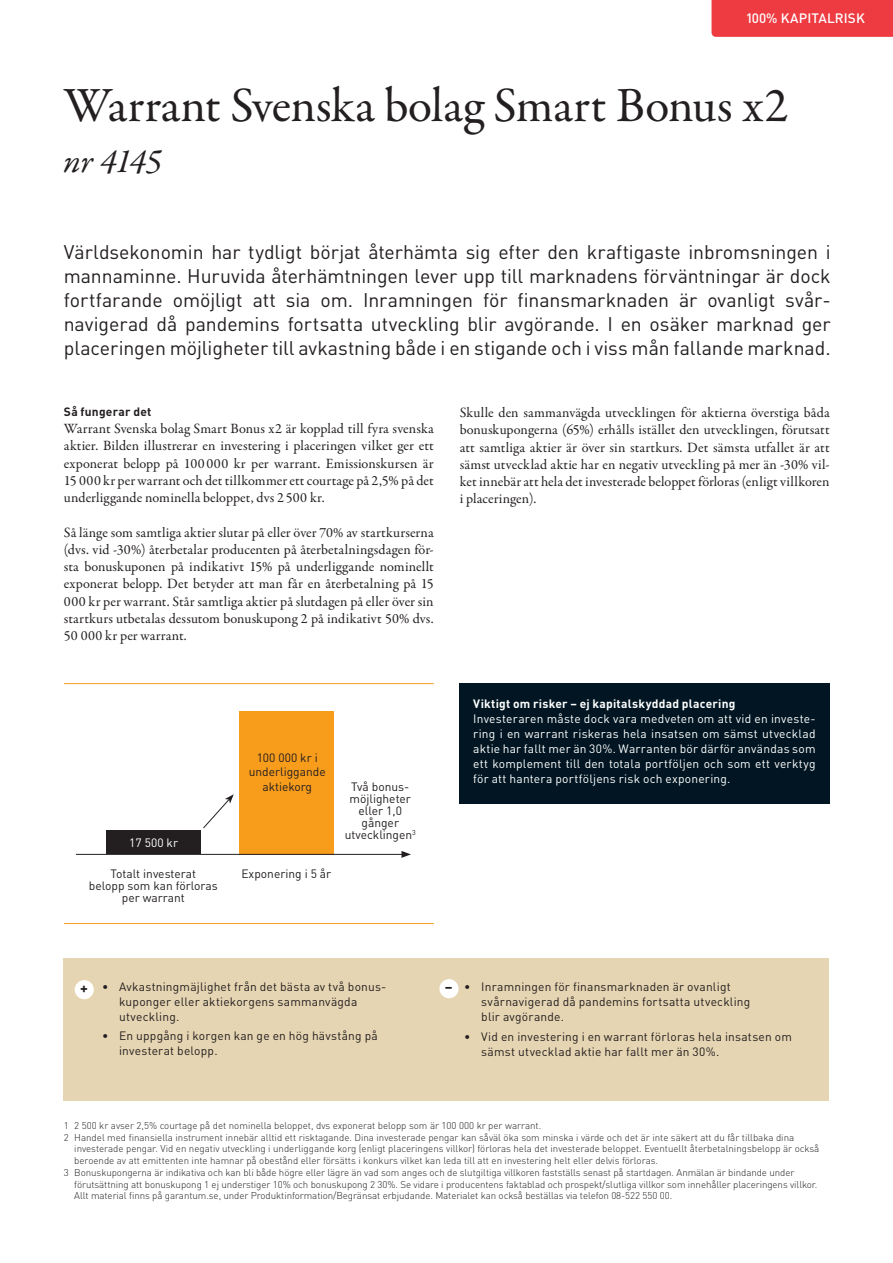
<style>
.page{position:relative;width:893px;height:1263px;background:#fff}
.page>*{position:absolute;margin:0;border:0;box-sizing:border-box;transform-origin:0 0}
.t1{font:49.5px "Garamond Premr Pro";letter-spacing:-.005em;color:#231f20}
.t2{font:italic 34.5px "Garamond Premr Pro";letter-spacing:-.035em;color:#231f20}
.t3{font:19.5px/24px "DINOT";letter-spacing:-.005em;color:#231f20;text-align:justify}
.Brödtext{font:700 14.55px "DINOT";color:#231f20}
.Brödtext-2{font:14.25px/17.2px "Garamond Premr Pro";letter-spacing:.005em;color:#231f20;text-align:justify}
.t4{font:500 13.5px "DINOT";letter-spacing:.01em;color:#fff}
.Brödtext-3{font:12px/15px "DINOT";letter-spacing:.015em;color:#231f20}
.t5{font:12px/15px "DINOT";letter-spacing:.015em;color:#fff;text-align:justify}
.t6{font:700 12px "DINOT";letter-spacing:.02em;color:#fff}
.Brödtext-4{font:700 12px "DINOT";letter-spacing:.02em;color:#231f20}
.t7{font:300 9.75px/11.7px "DINOT";letter-spacing:-.005em;color:#231f20}
</style>
<div class="page">
<div style="left:711px;top:0;width:182px;height:37px;background:#ee3a41"></div>
<div style="left:107px;top:830px;width:94px;height:24px;background:#231f20"></div>
<div style="left:240px;top:711px;width:94px;height:143px;background:#f89c1c"></div>
<hr style="left:76px;top:854px;width:328px;height:1px;background:#231f20">
<svg style="left:401px;top:851px;width:10px;height:7px"></svg>
<svg style="left:203px;top:794px;width:31px;height:35px"></svg>
<hr style="left:64px;top:683px;width:370px;height:1px;background:#f89c1c">
<hr style="left:64px;top:923px;width:370px;height:1px;background:#f89c1c">
<div style="left:459px;top:683px;width:370px;height:121px;background:#011622"></div>
<div style="left:64px;top:958px;width:765px;height:143px;background:#e6d5b2"></div>
<div style="left:75px;top:980px;width:19px;height:19px;background:#fff;border-radius:50%"></div>
<div style="left:439px;top:979px;width:20px;height:19px;background:#fff;border-radius:50%"></div>
<p class="t4" style="left:746px;top:9px;width:121px">100% KAPITALRISK</p>
<p class="t1" style="left:63px;top:75px;width:727px">Warrant Svenska bolag Smart Bonus x2</p>
<p class="t2" style="left:63px;top:139px;width:100px">nr 4145</p>
<p class="t3" style="left:64px;top:239px;width:768px">Världsekonomin har tydligt börjat återhämta sig efter den kraftigaste inbromsningen i mannaminne. Huruvida återhämtningen lever upp till marknadens förväntningar är dock fortfarande omöjligt att sia om. Inramningen för finansmarknaden är ovanligt svår&shy;navigerad då pandemins fortsatta utveckling blir avgörande. I en osäker marknad ger placeringen möjligheter till avkastning både i en stigande och i viss mån fallande marknad.</p>
<p class="Brödtext-4" style="left:64px;top:404px;width:89px">Så fungerar det</p>
<p class="Brödtext-2" style="left:64px;top:420px;width:371px">Warrant Svenska bolag Smart Bonus x2 är kopplad till fyra svenska aktier. Bilden illustrerar en investering i placeringen vilket ger ett exponerat belopp på 100 000 kr per warrant. Emissionskursen är 15 000 kr per warrant och det tillkommer ett courtage på 2,5% på det underliggande nominella beloppet, dvs 2 500 kr.</p>
<p class="Brödtext-2" style="left:64px;top:524px;width:371px">Så länge som samtliga aktier slutar på eller över 70% av startkurserna (dvs. vid -30%) återbetalar producenten på återbetalningsdagen för&shy;sta bonuskuponen på indikativt 15% på underliggande nominellt exponerat belopp. Det betyder att man får en återbetalning på 15<br>000 kr per warrant. Står samtliga aktier på slutdagen på eller över sin startkurs utbetalas dessutom bonuskupong 2 på indikativt 50% dvs.<br>50 000 kr per warrant.</p>
<p class="t5" style="left:129px;top:835px;width:50px">17 500 kr</p>
<p class="Brödtext-3" style="left:111px;top:865px;width:87px">Totalt investerat</p>
<p class="Brödtext-3" style="left:89px;top:877px;width:130px">belopp som kan förloras</p>
<p class="Brödtext-3" style="left:122px;top:889px;width:64px">per warrant</p>
<p class="Brödtext-3" style="left:249px;top:750px;width:78px;line-height:14.4px;text-align:center">100 000 kr i underliggande</p>
<p class="Brödtext-3" style="left:262px;top:779px;width:51px">aktiekorg</p>
<p class="Brödtext-3" style="left:241px;top:866px;width:91px">Exponering i 5 år</p>
<p class="Brödtext-3" style="left:350px;top:780px;width:63px;line-height:12px;text-align:center">Två bonus&shy;möjligheter eller 1,0</p>
<p class="Brödtext-3" style="left:362px;top:814px;width:39px">gånger</p>
<p class="Brödtext-3" style="left:345px;top:826px;width:73px">utvecklingen<sup>3</sup></p>
<p class="Brödtext-2" style="left:460px;top:404px;width:371px">Skulle den sammanvägda utvecklingen för aktierna överstiga båda bonuskupongerna (65%) erhålls istället den utvecklingen, förutsatt att samtliga aktier är över sin startkurs. Det sämsta utfallet är att sämst utvecklad aktie har en negativ utveckling på mer än -30% vil&shy;ket innebär att hela det investerade beloppet förloras (enligt villkoren i placeringen).</p>
<p class="t6" style="left:473px;top:696px;width:264px">Viktigt om risker – ej kapitalskyddad placering</p>
<p class="t5" style="left:473px;top:711px;width:344px">Investeraren måste dock vara medveten om att vid en investe&shy;ring i en warrant riskeras hela insatsen om sämst utvecklad aktie har fallt mer än 30%. Warranten bör därför användas som ett komplement till den totala portföljen och som ett verktyg för att hantera portföljens risk och exponering.</p>
<p class="Brödtext-3" style="left:119px;top:979px;width:269px;text-indent:-17px">• Avkastningmäjlighet från det bästa av två bonus&shy;kuponger eller aktiekorgens sammanvägda utveckling.</p>
<p class="Brödtext-3" style="left:119px;top:1028px;width:260px;text-indent:-17px">• En uppgång i korgen kan ge en hög hävstång på investerat belopp.</p>
<p class="Brödtext" style="left:80px;top:978px;width:9px">+</p>
<p class="Brödtext" style="left:445px;top:977px;width:9px">–</p>
<p class="Brödtext-3" style="left:481px;top:979px;width:271px;text-indent:-17px">• Inramningen för finansmarknaden är ovanligt svårnavigerad då pandemins fortsatta utveckling blir avgörande.</p>
<p class="Brödtext-3" style="left:481px;top:1029px;width:312px;text-indent:-17px">• Vid en investering i en warrant förloras hela insatsen om sämst utvecklad aktie har fallt mer än 30%.</p>
<p class="t7" style="left:64px;top:1119px;width:479px">1 2 500 kr avser 2,5% courtage på det nominella beloppet, dvs exponerat belopp som är 100 000 kr per warrant.</p>
<p class="t7" style="left:64px;top:1131px;width:732px">2 Handel med finansiella instrument innebär alltid ett risktagande. Dina investerade pengar kan såväl öka som minska i värde och det är inte säkert att du får tillbaka dina</p>
<p class="t7" style="left:74px;top:1143px;width:747px">investerade pengar. Vid en negativ utveckling i underliggande korg (enligt placeringens villkor) förloras hela det investerade beloppet. Eventuellt återbetalningsbelopp är också beroende av att emittenten inte hamnar på obestånd eller försätts i konkurs vilket kan leda till att en investering helt eller delvis förloras.</p>
<p class="t7" style="left:74px;top:1166px;width:745px;text-indent:-11px">3 Bonuskupongerna är indikativa och kan bli både högre eller lägre än vad som anges och de slutgiltiga villkoren fastställs senast på startdagen. Anmälan är bindande under förutsättning att bonuskupong 1 ej understiger 10% och bonuskupong 2 30%. Se vidare i producentens faktablad och prospekt/slutliga villkor som innehåller placeringens villkor.<br>Allt material finns på garantum.se, under Produktinformation/Begränsat erbjudande. Materialet kan också beställas via telefon 08-522 550 00.</p>
</div>
